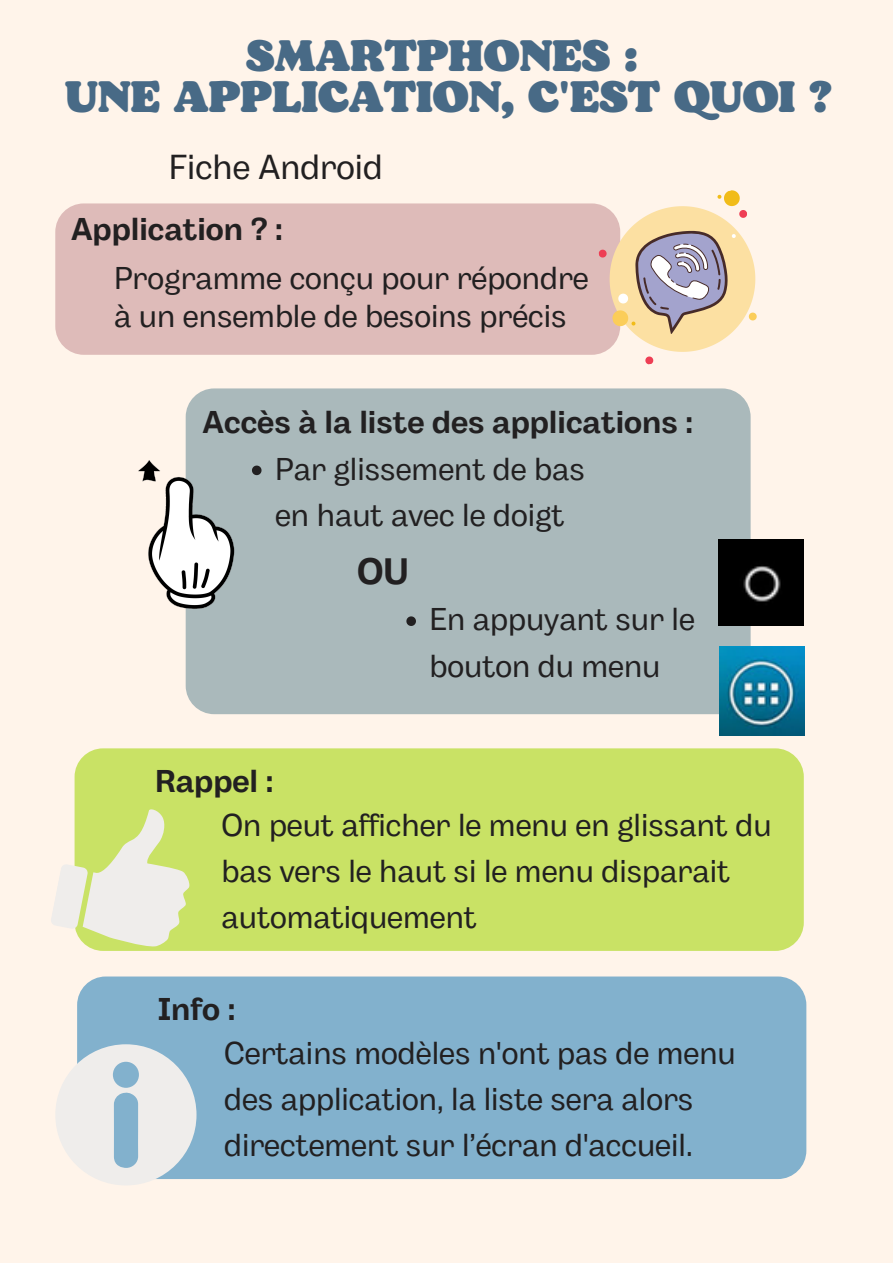
<style>
.page{position:relative;width:893px;height:1263px;background:#fff4ea}
.page>*{position:absolute;margin:0;border:0;box-sizing:border-box;transform-origin:0 0}
.t1{font:900 43.95px/41.1px "Bogart";color:#486a86;text-align:center}
.t2{font:700 36.75px "Body Grotesque";color:#222021}
.t3{font:34.65px "Body Grotesque";color:#222021}
.t4{font:31.5px/46.1px "Body Grotesque";color:#222021}
.t5{font:700 31.5px "Body Grotesque";color:#222021}
</style>
<div class="page">
<div style="left:55px;top:203px;width:565px;height:152px;background:#debbb9;border-radius:28px"></div>
<div style="left:75px;top:748px;width:729px;height:203px;background:#c9e265;border-radius:28px"></div>
<div style="left:186px;top:388px;width:564px;height:326px;background:#aab9bb;border-radius:28px"></div>
<svg style="left:596px;top:190px;width:161px;height:175px"></svg>
<img style="left:719px;top:647px;width:85px;height:88px">
<img style="left:138px;top:455px;width:97px;height:158px">
<img style="left:718px;top:540px;width:85px;height:85px">
<svg style="left:51px;top:799px;width:152px;height:152px"></svg>
<svg style="left:252px;top:466px;width:9px;height:9px"></svg>
<svg style="left:406px;top:616px;width:10px;height:10px"></svg>
<div style="left:77px;top:976px;width:729px;height:203px;background:#82b1cd;border-radius:28px"></div>
<svg style="left:55px;top:1044px;width:141px;height:141px"></svg>
<h1 class="t1" style="left:65px;top:37px;width:768px">SMARTPHONES :<br>UNE APPLICATION, C'EST QUOI ?</h1>
<p class="t3" style="left:169px;top:146px;width:215px">Fiche Android</p>
<p class="t5" style="left:71px;top:211px;width:213px">Application ? :</p>
<p class="t4" style="left:114px;top:262px;width:476px;line-height:37.7px">Programme conçu pour répondre à un ensemble de besoins précis</p>
<p class="t5" style="left:203px;top:403px;width:492px">Accès à la liste des applications :</p>
<p class="t4" style="left:275px;top:448px;width:311px">Par glissement de bas en haut avec le doigt</p>
<p class="t5" style="left:155px;top:763px;width:120px">Rappel :</p>
<p class="t2" style="left:357px;top:550px;width:53px">OU</p>
<p class="t4" style="left:429px;top:599px;width:267px">En appuyant sur le bouton du menu</p>
<p class="t4" style="left:222px;top:804px;width:551px">On peut afficher le menu en glissant du bas vers le haut si le menu disparait automatiquement</p>
<p class="t5" style="left:158px;top:991px;width:79px">Info :</p>
<p class="t4" style="left:224px;top:1032px;width:513px">Certains modèles n'ont pas de menu des application, la liste sera alors directement sur l’écran d'accueil.</p>
</div>
